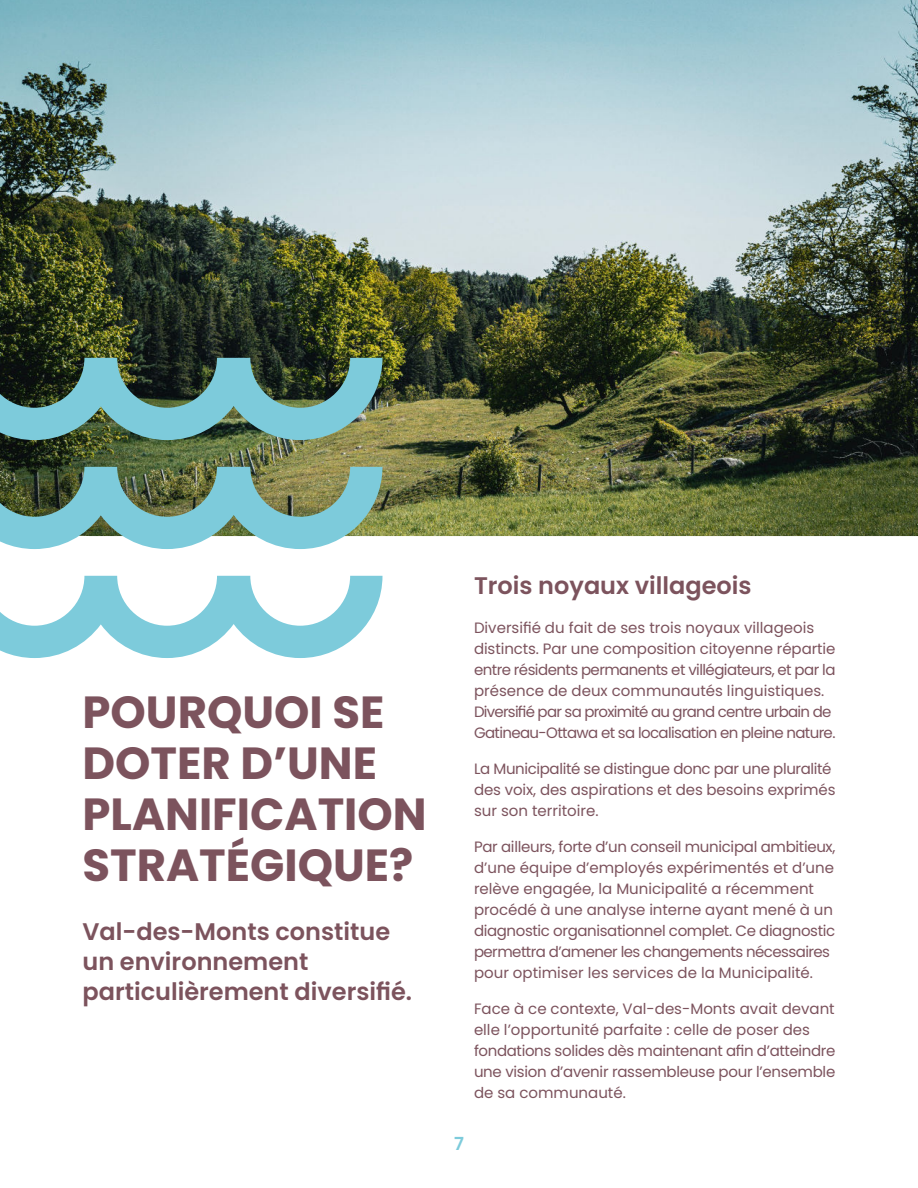
<style>
.page{position:relative;width:918px;height:1188px;background:#fff}
.page>*{position:absolute;margin:0;border:0;box-sizing:border-box;transform-origin:0 0}
.t1{font:700 45px/51px "Poppins";color:#7c535d}
.t2{font:600 24px/30px "Poppins";color:#7c535d}
.t3{font:600 18px "Poppins";color:#7dcbdb}
.t4{font:15px/21px "Poppins";letter-spacing:-.005em;color:#7c535d}
.t5{font:15px/21px "Poppins";letter-spacing:-.035em;color:#7c535d}
</style>
<div class="page">
<img style="left:0;top:0;width:918px;height:536px">
<img style="left:0;top:358px;width:382px;height:82px">
<svg style="left:0;top:576px;width:382px;height:82px"></svg>
<img style="left:0;top:467px;width:382px;height:82px">
<h1 class="t1" style="left:82px;top:690px;width:346px">POURQUOI SE<br>DOTER D’UNE<br>PLANIFICATION<br>STRATÉGIQUE?</h1>
<h2 class="t2" style="left:82px;top:916px;width:331px">Val-des-Monts constitue un environnement particulièrement diversifié.</h2>
<h2 class="t2" style="left:474px;top:571px;width:279px">Trois noyaux villageois</h2>
<p class="t5" style="left:474px;top:617px;width:363px">Diversifié du fait de ses trois noyaux villageois distincts. Par une composition citoyenne répartie entre résidents permanents et villégiateurs, et par la présence de deux communautés linguistiques.<br>Diversifié par sa proximité au grand centre urbain de Gatineau-Ottawa et sa localisation en pleine nature.</p>
<p class="t4" style="left:474px;top:759px;width:363px">La Municipalité se distingue donc par une pluralité des voix, des aspirations et des besoins exprimés sur son territoire.</p>
<p class="t4" style="left:474px;top:836px;width:363px">Par ailleurs, forte d’un conseil municipal ambitieux, d’une équipe d’employés expérimentés et d’une relève engagée, la Municipalité a récemment procédé à une analyse interne ayant mené à un diagnostic organisationnel complet. Ce diagnostic permettra d’amener les changements nécessaires pour optimiser les services de la Municipalité.</p>
<p class="t4" style="left:474px;top:998px;width:363px">Face à ce contexte, Val-des-Monts avait devant elle l’opportunité parfaite : celle de poser des fondations solides dès maintenant afin d’atteindre une vision d’avenir rassembleuse pour l’ensemble de sa communauté.</p>
<p class="t3" style="left:454px;top:1133px;width:11px">7</p>
</div>
